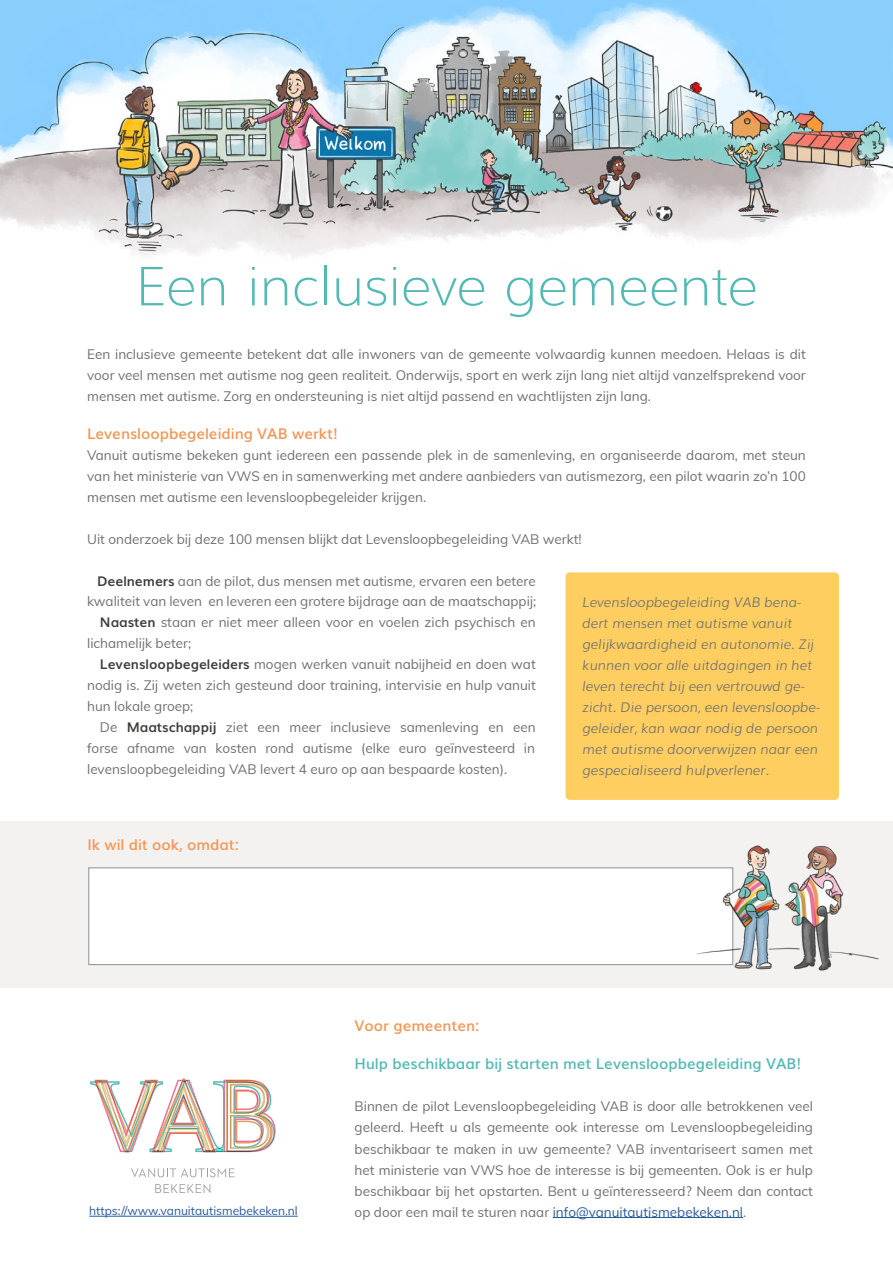
<style>
.page{position:relative;width:893px;height:1263px;background:#fff}
.page>*{position:absolute;margin:0;border:0;box-sizing:border-box;transform-origin:0 0}
.t1{font:200 54px "Muli";letter-spacing:-.005em;color:#53b9b3}
.t2{font:600 15px "Muli";color:#f39655}
.t3{font:600 15px "Muli";color:#53b9b3}
.t4{font:13.5px/21px "Muli";color:#6f6f6f;text-align:justify}
.t5{font:italic 300 13.5px/21px "Muli";color:#6f6f6f}
.t6{font:13.5px "Muli";color:#275b9b}
.t7{font:12px "Muli";color:#275b9b}
.s1{font-weight:700;color:#3c3c3b}
.s2{font-weight:300}
.s3{color:#6f6f6f}
</style>
<div class="page">
<div style="left:0;top:821px;width:893px;height:167px;background:#f4f2f1"></div>
<img style="left:0;top:0;width:893px;height:258px">
<svg style="left:131px;top:1168px;width:103px;height:9px"></svg>
<svg style="left:155px;top:1184px;width:55px;height:9px"></svg>
<img style="left:90px;top:1078px;width:186px;height:74px">
<div style="left:566px;top:572px;width:273px;height:228px;background:#fece61;border-radius:4px"></div>
<hr style="left:553px;top:1217px;width:190px;height:1px;background:#275b9b">
<hr style="left:89px;top:1216px;width:209px;height:1px;background:#275b9b">
<div style="left:88px;top:867px;width:645px;height:98px;background:#fff;border:1px solid #989a9d"></div>
<img style="left:676px;top:845px;width:203px;height:126px">
<h1 class="t1" style="left:135px;top:244px;width:624px">Een inclusieve gemeente</h1>
<p class="t4" style="left:87px;top:343px;width:720px">Een inclusieve gemeente betekent dat alle inwoners van de gemeente volwaardig kunnen meedoen. Helaas is dit voor veel mensen met autisme nog geen realiteit. Onderwijs, sport en werk zijn lang niet altijd vanzelfsprekend voor mensen met autisme. Zorg en ondersteuning is niet altijd passend en wachtlijsten zijn lang.</p>
<p class="t2" style="left:87px;top:421px;width:252px">Levensloopbegeleiding VAB werkt!</p>
<p class="t4" style="left:87px;top:444px;width:720px">Vanuit autisme bekeken gunt iedereen een passende plek in de samenleving, en organiseerde daarom, met steun van het ministerie van VWS en in samenwerking met andere aanbieders van autismezorg, een pilot waarin zo’n 100 mensen met autisme een levensloopbegeleider krijgen.</p>
<p class="t4" style="left:87px;top:528px;width:496px">Uit onderzoek bij deze 100 mensen blijkt dat Levensloopbegeleiding VAB werkt!</p>
<p class="t4" style="left:97px;top:570px;width:440px"><span class="s1">Deelnemers</span> aan de pilot, dus mensen met autisme<span class="s2">,</span> ervaren een betere</p>
<p class="t4" style="left:87px;top:590px;width:451px">kwaliteit van leven en leveren een grotere bijdrage aan de maatschappij;</p>
<p class="t4" style="left:100px;top:611px;width:437px"><span class="s1">Naasten</span> staan er niet meer alleen voor en voelen zich psychisch en</p>
<p class="t4" style="left:87px;top:632px;width:106px">lichamelijk beter;</p>
<p class="t4" style="left:100px;top:653px;width:437px"><span class="s1">Levensloopbegeleiders</span> mogen werken vanuit nabijheid en doen wat</p>
<p class="t4" style="left:87px;top:674px;width:450px">nodig is. Zij weten zich gesteund door training, intervisie en hulp vanuit</p>
<p class="t4" style="left:87px;top:695px;width:108px">hun lokale groep;</p>
<p class="t4" style="left:100px;top:716px;width:437px">De <span class="s1">Maatschappij</span> ziet een meer inclusieve samenleving en een</p>
<p class="t4" style="left:87px;top:737px;width:449px">forse afname van kosten rond autisme (elke euro geïnvesteerd in</p>
<p class="t4" style="left:87px;top:758px;width:422px">levensloopbegeleiding VAB levert 4 euro op aan bespaarde kosten).</p>
<p class="t5" style="left:583px;top:590px;width:239px">Levensloopbegeleiding VAB bena&shy;dert mensen met autisme vanuit gelijkwaardigheid en autonomie. Zij kunnen voor alle uitdagingen in het leven terecht bij een vertrouwd ge&shy;zicht. Die persoon, een levensloopbe&shy;geleider, kan waar nodig de persoon met autisme doorverwijzen naar een gespecialiseerd hulpverlener.</p>
<p class="t2" style="left:88px;top:833px;width:153px">Ik wil dit ook, omdat:</p>
<p class="t2" style="left:355px;top:1014px;width:126px">Voor gemeenten:</p>
<p class="t3" style="left:355px;top:1052px;width:448px">Hulp beschikbaar bij starten met Levensloopbegeleiding VAB!</p>
<p class="t4" style="left:355px;top:1095px;width:460px">Binnen de pilot Levensloopbegeleiding VAB is door alle betrokkenen veel geleerd. Heeft u als gemeente ook interesse om Levensloopbegeleiding beschikbaar te maken in uw gemeente? VAB inventariseert samen met het ministerie van VWS hoe de interesse is bij gemeenten. Ook is er hulp beschikbaar bij het opstarten. Bent u geïnteresseerd? Neem dan contact</p>
<p class="t7" style="left:89px;top:1202px;width:210px">https://www.vanuitautismebekeken.nl</p>
<p class="t6" style="left:355px;top:1202px;width:393px"><span class="s3">op door een mail te sturen naar</span> info@vanuitautismebekeken.nl<span class="s3">.</span></p>
</div>
